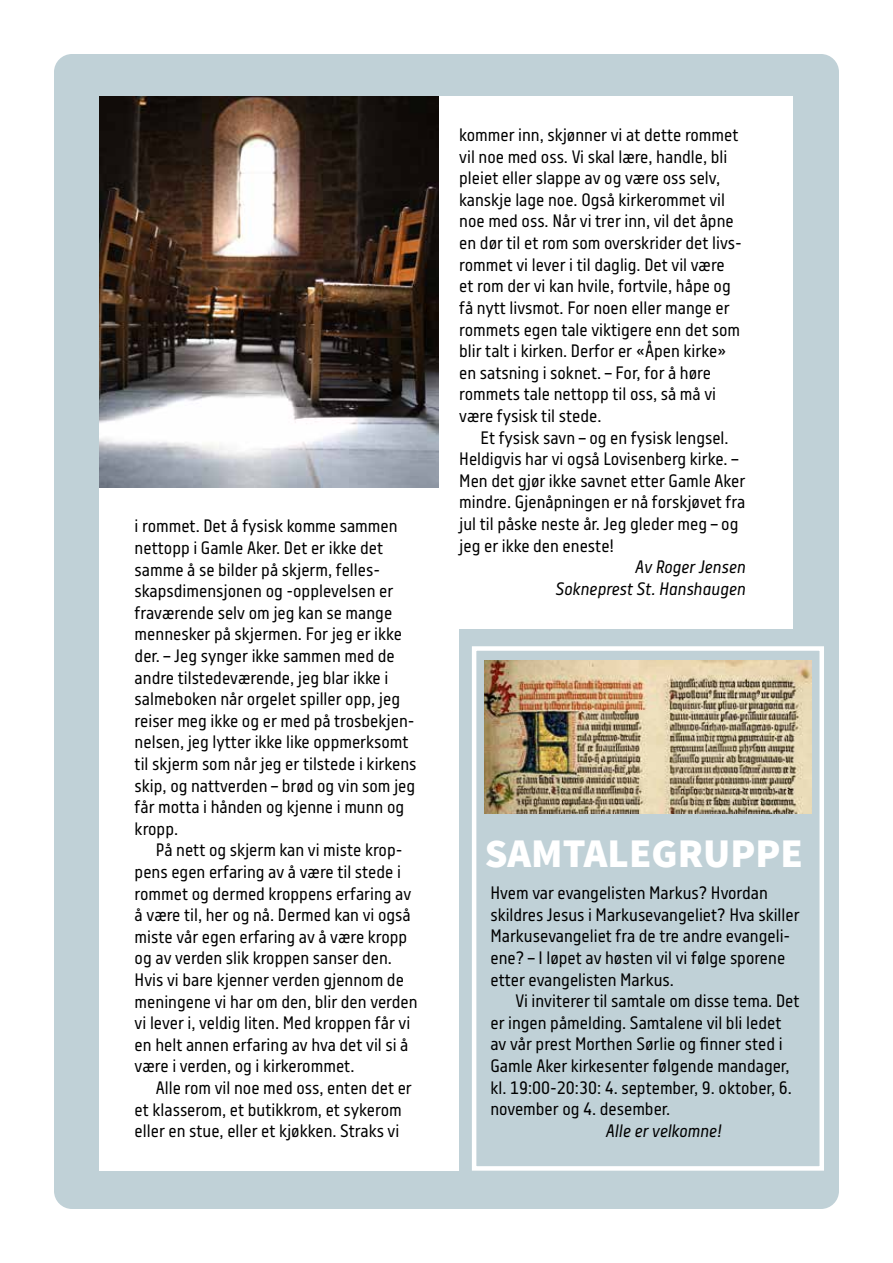
<style>
.page{position:relative;width:893px;height:1263px;background:#fff}
.page>*{position:absolute;margin:0;border:0;box-sizing:border-box;transform-origin:0 0}
.t1{font:900 40.5px "Source Sans Pro";color:#fff}
.t2{font:18px/21.6px "Centima";color:#000}
.t3{font:italic 18px/21.6px "Centima";color:#000;text-align:right}
</style>
<div class="page">
<div style="left:54px;top:54px;width:785px;height:1155px;background:#c0d1d7;border-radius:18px"></div>
<div style="left:100px;top:97px;width:693px;height:1074px;background:#fff"></div>
<img style="left:100px;top:96px;width:338px;height:392px">
<div style="left:459px;top:629px;width:363px;height:553px;background:#c0d1d7"></div>
<img style="left:485px;top:660px;width:327px;height:153px">
<div style="left:472px;top:646px;width:352px;height:525px;border:4px solid #fff"></div>
<p class="t2" style="left:135px;top:516px;width:283px">i rommet. Det å fysisk komme sammen nettopp i Gamle Aker. Det er ikke det samme å se bilder på skjerm, felles&shy;skapsdimensjonen og -opplevelsen er fraværende selv om jeg kan se mange mennesker på skjermen. For jeg er ikke der. – Jeg synger ikke sammen med de andre tilstedeværende, jeg blar ikke i salmeboken når orgelet spiller opp, jeg reiser meg ikke og er med på trosbekjen&shy;nelsen, jeg lytter ikke like oppmerksomt til skjerm som når jeg er tilstede i kirkens skip, og nattverden – brød og vin som jeg får motta i hånden og kjenne i munn og kropp.</p>
<p class="t2" style="left:135px;top:840px;width:284px;text-indent:21px">På nett og skjerm kan vi miste krop&shy;pens egen erfaring av å være til stede i rommet og dermed kroppens erfaring av å være til, her og nå. Dermed kan vi også miste vår egen erfaring av å være kropp og av verden slik kroppen sanser den.<br>Hvis vi bare kjenner verden gjennom de meningene vi har om den, blir den verden vi lever i, veldig liten. Med kroppen får vi en helt annen erfaring av hva det vil si å være i verden, og i kirkerommet.</p>
<p class="t2" style="left:135px;top:1077px;width:279px;text-indent:21px">Alle rom vil noe med oss, enten det er et klasserom, et butikkrom, et sykerom eller en stue, eller et kjøkken. Straks vi</p>
<p class="t2" style="left:459px;top:124px;width:284px">kommer inn, skjønner vi at dette rommet vil noe med oss. Vi skal lære, handle, bli pleiet eller slappe av og være oss selv, kanskje lage noe. Også kirkerommet vil noe med oss. Når vi trer inn, vil det åpne en dør til et rom som overskrider det livs&shy;rommet vi lever i til daglig. Det vil være et rom der vi kan hvile, fortvile, håpe og få nytt livsmot. For noen eller mange er rommets egen tale viktigere enn det som blir talt i kirken. Derfor er «Åpen kirke» en satsning i soknet. – For, for å høre rommets tale nettopp til oss, så må vi være fysisk til stede.</p>
<p class="t2" style="left:459px;top:427px;width:288px;text-indent:21px">Et fysisk savn – og en fysisk lengsel.<br>Heldigvis har vi også Lovisenberg kirke. – Men det gjør ikke savnet etter Gamle Aker mindre. Gjenåpningen er nå forskjøvet fra jul til påske neste år. Jeg gleder meg – og jeg er ikke den eneste!</p>
<p class="t3" style="left:555px;top:556px;width:192px">Av Roger Jensen<br>Sokneprest St. Hanshaugen</p>
<h1 class="t1" style="left:485px;top:827px;width:320px">SAMTALEGRUPPE</h1>
<p class="t2" style="left:490px;top:882px;width:311px">Hvem var evangelisten Markus? Hvordan skildres Jesus i Markusevangeliet? Hva skiller Markusevangeliet fra de tre andre evangeli&shy;ene? – I løpet av høsten vil vi følge sporene etter evangelisten Markus.</p>
<p class="t2" style="left:490px;top:990px;width:311px;text-indent:25px">Vi inviterer til samtale om disse tema. Det er ingen påmelding. Samtalene vil bli ledet av vår prest Morthen Sørlie og finner sted i Gamle Aker kirkesenter følgende mandager, kl. 19:00-20:30: 4. september, 9. oktober, 6. november og 4. desember.</p>
<p class="t3" style="left:606px;top:1120px;width:117px">Alle er velkomne!</p>
</div>
